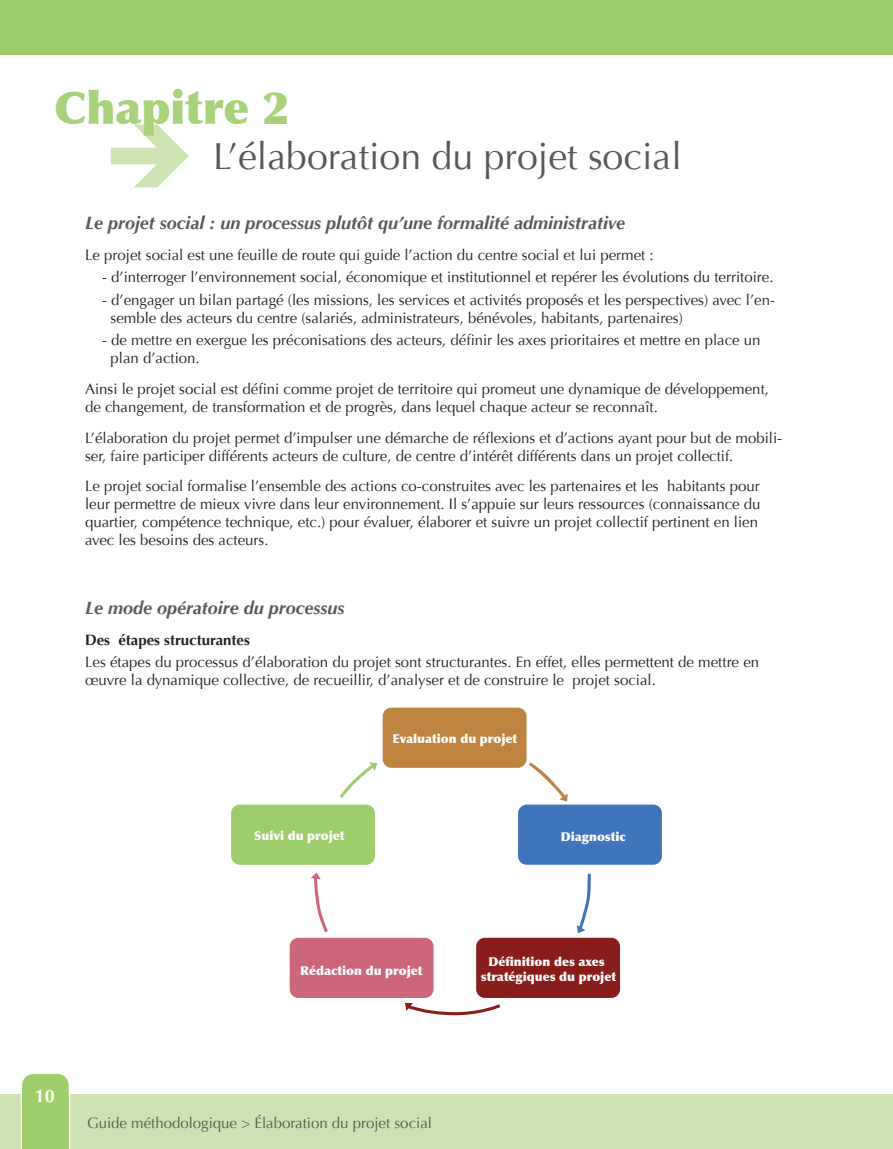
<style>
.page{position:relative;width:893px;height:1149px;background:#fff}
.page>*{position:absolute;margin:0;border:0;box-sizing:border-box;transform-origin:0 0}
.t1{font:900 45px "Optima";color:#a7d279}
.t2{font:37.5px "Optima";color:#57585a}
.t3{font:italic 700 18px "Optima";color:#57585a}
.t4{font:700 18px "Optima";color:#fff}
.t5{font:15px/18px "Optima";color:#231f20}
.t6{font:15px "Optima";color:#57585a}
.t7{font:700 15px "Optima";color:#231f20}
.t8{font:900 12.3px/14.7px "Optima";color:#fff;text-align:center}
</style>
<div class="page">
<div style="left:290px;top:937px;width:144px;height:60px;background:#cd657b;border-radius:9px"></div>
<div style="left:518px;top:804px;width:144px;height:60px;background:#3f74ba;border-radius:9px"></div>
<div style="left:231px;top:804px;width:144px;height:60px;background:#9ece6b;border-radius:9px"></div>
<div style="left:476px;top:937px;width:144px;height:60px;background:#881d19;border-radius:9px"></div>
<div style="left:383px;top:707px;width:143px;height:60px;background:#bd833f;border-radius:9px"></div>
<svg style="left:405px;top:1002px;width:96px;height:13px"></svg>
<svg style="left:311px;top:872px;width:17px;height:61px"></svg>
<svg style="left:576px;top:873px;width:15px;height:60px"></svg>
<svg style="left:529px;top:762px;width:39px;height:40px"></svg>
<svg style="left:339px;top:762px;width:39px;height:36px"></svg>
<div style="left:0;top:0;width:893px;height:54px;background:#9ece6b"></div>
<div style="left:0;top:1094px;width:893px;height:54px;background:#cde4b2"></div>
<svg style="left:21px;top:1073px;width:49px;height:75px;background:#a5d175"></svg>
<h1 class="t1" style="left:54px;top:81px;width:237px">Chapitre 2</h1>
<h2 class="t2" style="left:213px;top:135px;width:470px">L’élaboration du projet social</h2>
<p class="t3" style="left:85px;top:212px;width:542px">Le projet social : un processus plutôt qu’une formalité administrative</p>
<p class="t5" style="left:85px;top:246px;width:570px">Le projet social est une feuille de route qui guide l’action du centre social et lui permet :</p>
<p class="t5" style="left:102px;top:268px;width:673px">- d’interroger l’environnement social, économique et institutionnel et repérer les évolutions du territoire.</p>
<p class="t5" style="left:111px;top:291px;width:666px;text-indent:-9px">- d’engager un bilan partagé (les missions, les services et activités proposés et les perspectives) avec l’en&shy;semble des acteurs du centre (salariés, administrateurs, bénévoles, habitants, partenaires)</p>
<p class="t5" style="left:111px;top:331px;width:652px;text-indent:-9px">- de mettre en exergue les préconisations des acteurs, définir les axes prioritaires et mettre en place un plan d’action.</p>
<p class="t5" style="left:85px;top:380px;width:685px">Ainsi le projet social est défini comme projet de territoire qui promeut une dynamique de développement, de changement, de transformation et de progrès, dans lequel chaque acteur se reconnaît.</p>
<p class="t5" style="left:85px;top:428px;width:699px">L’élaboration du projet permet d’impulser une démarche de réflexions et d’actions ayant pour but de mobili&shy;ser, faire participer différents acteurs de culture, de centre d’intérêt différents dans un projet collectif.</p>
<p class="t5" style="left:85px;top:477px;width:677px">Le projet social formalise l’ensemble des actions co-construites avec les partenaires et les habitants pour leur permettre de mieux vivre dans leur environnement. Il s’appuie sur leurs ressources (connaissance du quartier, compétence technique, etc.) pour évaluer, élaborer et suivre un projet collectif pertinent en lien avec les besoins des acteurs.</p>
<p class="t3" style="left:85px;top:597px;width:261px">Le mode opératoire du processus</p>
<p class="t7" style="left:85px;top:631px;width:166px">Des étapes structurantes</p>
<p class="t5" style="left:85px;top:653px;width:676px">Les étapes du processus d’élaboration du projet sont structurantes. En effet, elles permettent de mettre en œuvre la dynamique collective, de recueillir, d’analyser et de construire le projet social.</p>
<p class="t8" style="left:254px;top:828px;width:92px">Suivi du projet</p>
<p class="t8" style="left:392px;top:731px;width:126px">Evaluation du projet</p>
<p class="t8" style="left:561px;top:828px;width:67px">Diagnostic</p>
<p class="t8" style="left:300px;top:962px;width:124px">Rédaction du projet</p>
<p class="t4" style="left:35px;top:1084px;width:22px">10</p>
<p class="t6" style="left:87px;top:1113px;width:346px">Guide méthodologique &gt; Élaboration du projet social</p>
<p class="t8" style="left:481px;top:954px;width:136px">Définition des axes stratégiques du projet</p>
</div>
